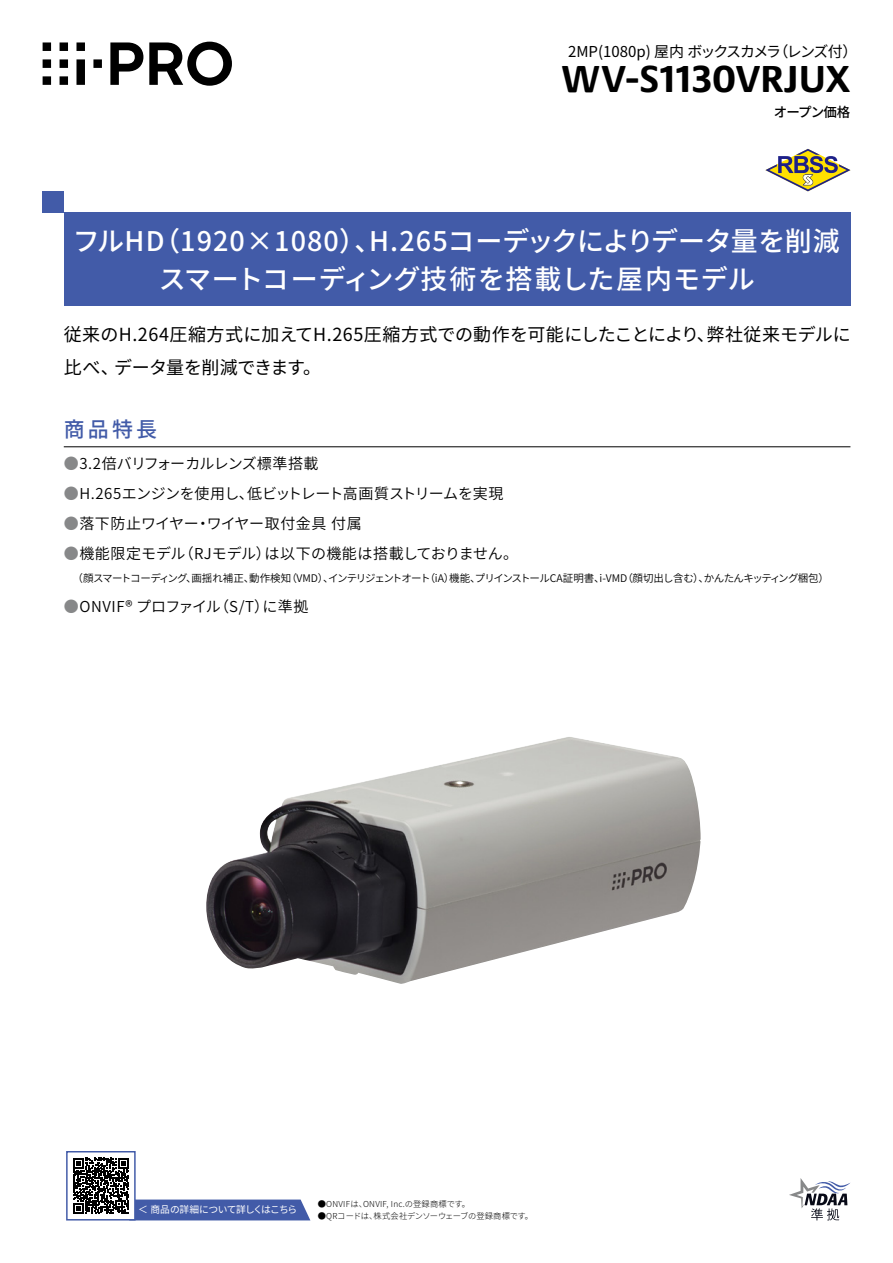
<style>
.page{position:relative;width:893px;height:1263px;background:#fff}
.page>*{position:absolute;margin:0;border:0;box-sizing:border-box;transform-origin:0 0}
.t1{font:700 39px "Praxis Next";color:#000}
.t2{font:500 27px/37.5px "Source Han Sans";letter-spacing:.01em;color:#fff;text-align:center}
.t3{font:500 21px "Source Han Sans";color:#425ba8}
.t4{font:18px/33px "Source Han Sans";letter-spacing:.01em;color:#000}
.t5{font:15px "Source Han Sans";letter-spacing:-.025em;color:#000}
.t6{font:15px "Source Han Sans";letter-spacing:-.005em;color:#000}
.t7{font:15px "Source Han Sans";letter-spacing:-.06em;color:#000}
.t8{font:15px "Source Han Sans";letter-spacing:.015em;color:#000}
.t9{font:15px "Source Han Sans";letter-spacing:.03em;color:#000}
.t10{font:15px "Source Han Sans";letter-spacing:-.04em;color:#000}
.t11{font:500 13.5px "Source Han Sans";letter-spacing:-.07em;color:#000}
.t12{font:10.5px "Source Han Sans";letter-spacing:-.07em;color:#000}
.t13{font:9.75px "Source Han Sans";letter-spacing:-.045em;color:#fff}
.t14{font:300 8.25px "Source Han Sans";letter-spacing:-.015em;color:#000}
.t15{font:300 8.25px "Source Han Sans";letter-spacing:.025em;color:#000}
.s1{color:#878889}
</style>
<div class="page">
<svg style="left:43px;top:42px;width:189px;height:44px"></svg>
<svg style="left:765px;top:149px;width:85px;height:42px"></svg>
<div style="left:43px;top:191px;width:21px;height:22px;background:#425ba8"></div>
<div style="left:64px;top:213px;width:786px;height:93px;background:#425ba8"></div>
<hr style="left:64px;top:446px;width:786px;height:1px;background:#000">
<svg style="left:73px;top:1158px;width:237px;height:62px"></svg>
<div style="left:66px;top:1151px;width:70px;height:69px;border:1px solid #425ba8"></div>
<img style="left:206px;top:737px;width:495px;height:247px">
<svg style="left:789px;top:1178px;width:61px;height:42px"></svg>
<h3 class="t7" style="left:568px;top:43px;width:291px">2MP(1080p) 屋内 ボックスカメラ（レンズ付）</h3>
<h1 class="t1" style="left:562px;top:48px;width:290px">WV-S1130VRJUX</h1>
<p class="t11" style="left:774px;top:105px;width:78px">オープン価格</p>
<h2 class="t2" style="left:73px;top:223px;width:769px">フルHD（1920×1080）、H.265コーデックによりデータ量を削減スマートコーディング技術を搭載した屋内モデル</h2>
<h3 class="t4" style="left:64px;top:318px;width:789px">従来のH.264圧縮方式に加えてH.265圧縮方式での動作を可能にしたことにより、弊社従来モデルに比べ、データ量を削減できます。</h3>
<h3 class="t3" style="left:64px;top:418px;width:95px">商品特長</h3>
<h3 class="t10" style="left:64px;top:455px;width:256px"><span class="s1">●</span>3.2倍バリフォーカルレンズ標準搭載</h3>
<h3 class="t5" style="left:64px;top:485px;width:441px"><span class="s1">●</span>H.265エンジンを使用し、低ビットレート高画質ストリームを実現</h3>
<h3 class="t9" style="left:64px;top:515px;width:299px"><span class="s1">●</span>落下防止ワイヤー・ワイヤー取付金具 付属</h3>
<h3 class="t6" style="left:64px;top:545px;width:456px"><span class="s1">●</span>機能限定モデル（RJモデル）は以下の機能は搭載しておりません。</h3>
<p class="t12" style="left:64px;top:573px;width:767px">　 （顔スマートコーディング、画揺れ補正、動作検知（VMD）、インテリジェントオート（iA）機能、プリインストールCA証明書、i-VMD（顔切出し含む）、かんたんキッティング梱包）</p>
<h3 class="t8" style="left:64px;top:598px;width:246px"><span class="s1">●</span>ONVIF® プロファイル（S/T）に準拠</h3>
<p class="t13" style="left:138px;top:1204px;width:160px">＜ 商品の詳細について詳しくはこちら</p>
<p class="t15" style="left:318px;top:1200px;width:154px">●ONVIFは、ONVIF, Inc.の登録商標です。</p>
<p class="t14" style="left:318px;top:1212px;width:217px">●QRコードは、株式会社デンソーウェーブの登録商標です。</p>
</div>
